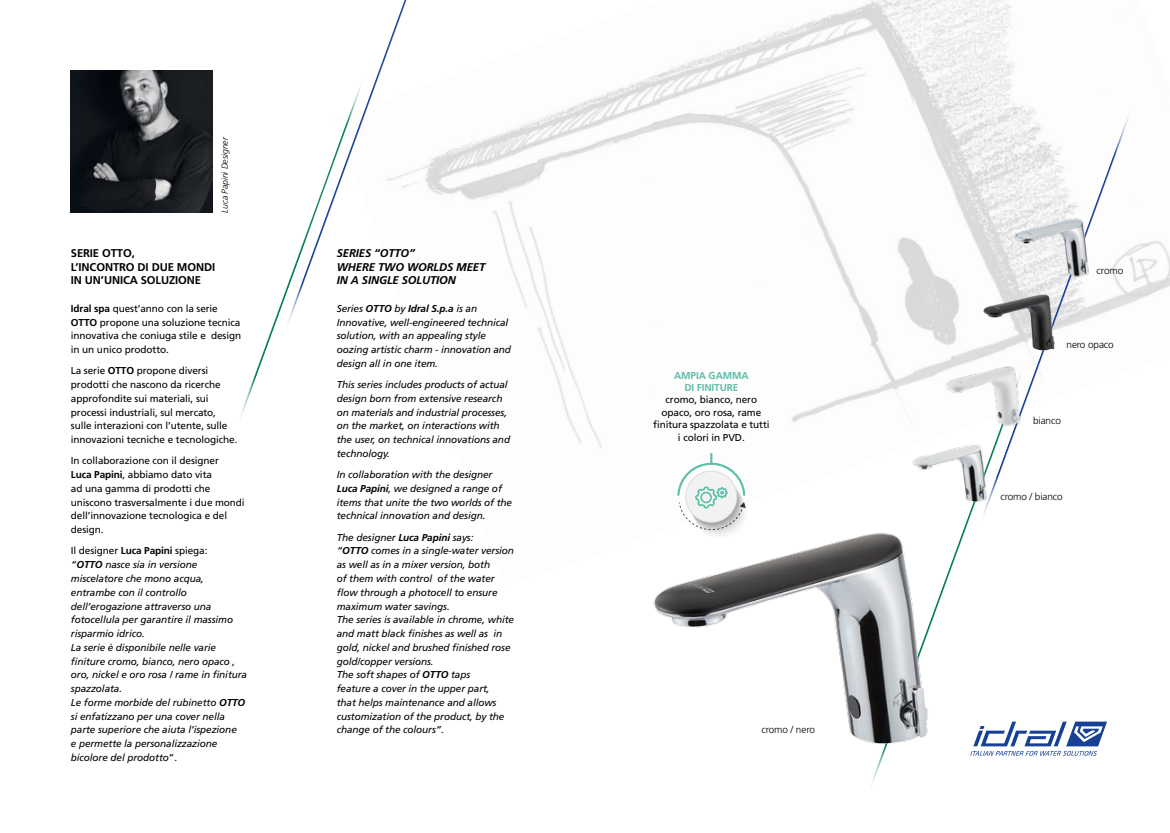
<style>
.page{position:relative;width:1170px;height:833px;background:#fff}
.page>*{position:absolute;margin:0;border:0;box-sizing:border-box;transform-origin:0 0}
.t1{font:700 11.25px/13.8px "Frutiger";letter-spacing:-.01em;color:#000}
.t2{font:italic 700 11.25px/13.8px "Frutiger";letter-spacing:-.01em;color:#000}
.t3{font:italic 10px/13.8px "Frutiger";letter-spacing:-.01em;color:#000}
.t4{font:10px/13.8px "Frutiger";letter-spacing:-.01em;color:#000}
.t5{font:300 10px "Frutiger";letter-spacing:-.01em;color:#000}
.t6{font:700 10px/11.2px "Frutiger";letter-spacing:-.01em;color:#61bca8;text-align:center}
.t7{font:italic 300 8.75px "Frutiger";letter-spacing:-.01em;color:#000}
.s1{font-weight:700}
.s2{font-style:normal}
.s3{font-weight:700;font-style:normal}
</style>
<div class="page">
<img style="left:441px;top:0;width:728px;height:448px">
<img style="left:71px;top:71px;width:142px;height:142px">
<svg style="left:1028px;top:721px;width:78px;height:35px"></svg>
<svg style="left:976px;top:100px;width:160px;height:348px"></svg>
<svg style="left:864px;top:359px;width:164px;height:427px"></svg>
<svg style="left:369px;top:0;width:72px;height:195px"></svg>
<svg style="left:240px;top:84px;width:129px;height:334px"></svg>
<img style="left:1008px;top:206px;width:96px;height:84px">
<img style="left:973px;top:281px;width:92px;height:76px">
<img style="left:908px;top:436px;width:92px;height:75px">
<img style="left:653px;top:511px;width:332px;height:268px">
<img style="left:937px;top:356px;width:92px;height:83px">
<svg style="left:677px;top:453px;width:72px;height:87px"></svg>
<p class="t7" style="left:220px;top:213px;width:77px;rotate:-90deg">Luca Papini Designer</p>
<p class="t1" style="left:71px;top:246px;width:146px">SERIE OTTO,<br>L’INCONTRO DI DUE MONDI<br>IN UN’UNICA SOLUZIONE</p>
<p class="t4" style="left:71px;top:301px;width:172px"><span class="s1">Idral spa</span> quest’anno con la serie<br><span class="s1">OTTO</span> propone una soluzione tecnica innovativa che coniuga stile e design in un unico prodotto.</p>
<p class="t4" style="left:71px;top:364px;width:168px">La serie <span class="s1">OTTO</span> propone diversi prodotti che nascono da ricerche approfondite sui materiali, sui processi industriali, sul mercato, sulle interazioni con l’utente, sulle innovazioni tecniche e tecnologiche.</p>
<p class="t4" style="left:71px;top:454px;width:175px">In collaborazione con il designer<br><span class="s1">Luca Papini</span>, abbiamo dato vita<br>ad una gamma di prodotti che uniscono trasversalmente i due mondi dell’innovazione tecnologica e del design.</p>
<p class="t3" style="left:71px;top:544px;width:178px"><span class="s2">Il designer</span> <span class="s3">Luca Papini</span> <span class="s2">spiega:<br></span>“<span class="s1">OTTO</span> nasce sia in versione miscelatore che mono acqua, entrambe con il controllo dell’erogazione attraverso una fotocellula per garantire il massimo risparmio idrico.<br>La serie è disponibile nelle varie finiture cromo, bianco, nero opaco , oro, nickel e oro rosa / rame in finitura spazzolata.<br>Le forme morbide del rubinetto <span class="s1">OTTO </span>si enfatizzano per una cover nella parte superiore che aiuta l’ispezione<br>e permette la personalizzazione bicolore del prodotto<span class="s2">”.</span></p>
<p class="t2" style="left:337px;top:246px;width:150px">SERIES “OTTO”<br>WHERE TWO WORLDS MEET<br>IN A SINGLE SOLUTION</p>
<p class="t3" style="left:337px;top:301px;width:176px">Series <span class="s1">OTTO</span> by <span class="s1">Idral S.p.a</span> is an Innovative, well-engineered technical solution, with an appealing style oozing artistic charm - innovation and design all in one item.</p>
<p class="t3" style="left:337px;top:378px;width:175px">This series includes products of actual design born from extensive research on materials and industrial processes, on the market, on interactions with the user, on technical innovations and technology.</p>
<p class="t3" style="left:337px;top:468px;width:177px">In collaboration with the designer <span class="s1">Luca Papini</span>, we designed a range of items that unite the two worlds of the technical innovation and design.</p>
<p class="t3" style="left:337px;top:530px;width:179px">The designer <span class="s1">Luca Papini</span> says:<br>“<span class="s1">OTTO</span> comes in a single-water version as well as in a mixer version, both<br>of them with control of the water flow through a photocell to ensure maximum water savings.<br>The series is available in chrome, white and matt black finishes as well as in gold, nickel and brushed finished rose gold/copper versions.<br>The soft shapes of <span class="s1">OTTO</span> taps<br>feature a cover in the upper part,<br>that helps maintenance and allows customization of the product, by the change of the colours”.</p>
<p class="t6" style="left:674px;top:370px;width:76px">AMPIA GAMMA<br>DI FINITURE</p>
<p class="t4" style="left:653px;top:393px;width:118px;line-height:12.5px;text-align:center">cromo, bianco, nero opaco, oro rosa, rame finitura spazzolata e tutti i colori in PVD.</p>
<p class="t5" style="left:761px;top:723px;width:55px">cromo / nero</p>
<p class="t5" style="left:1096px;top:265px;width:28px">cromo</p>
<p class="t5" style="left:1066px;top:339px;width:49px">nero opaco</p>
<p class="t5" style="left:1033px;top:414px;width:29px">bianco</p>
<p class="t5" style="left:1000px;top:491px;width:64px">cromo / bianco</p>
</div>
